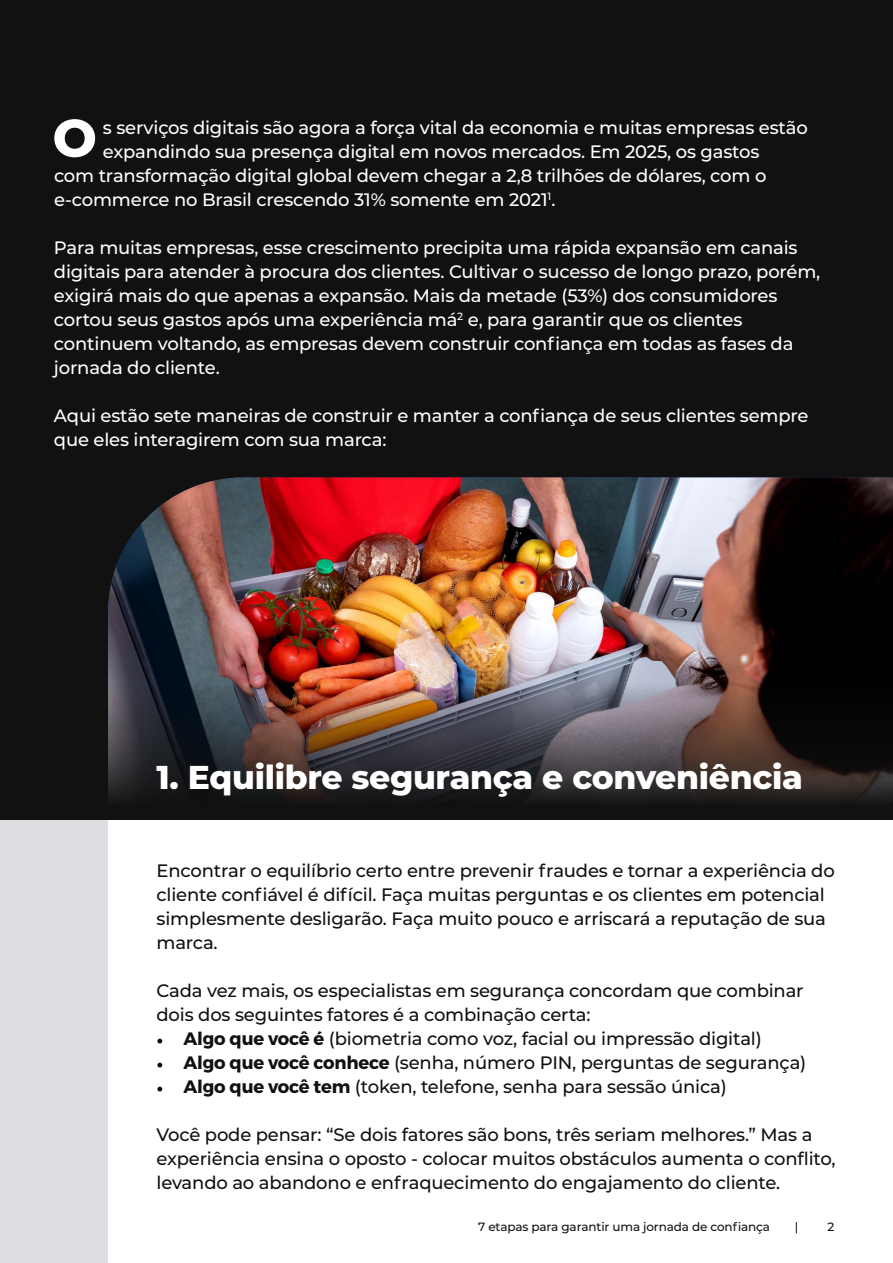
<style>
.page{position:relative;width:893px;height:1263px;background:#fff}
.page>*{position:absolute;margin:0;border:0;box-sizing:border-box;transform-origin:0 0}
.t1{font:800 52.5px "Montserrat";color:#fff}
.t2{font:800 33px "Montserrat";letter-spacing:-.01em;color:#fff}
.t3{font:500 18px/24px "Montserrat";letter-spacing:-.01em;color:#fff}
.t4{font:500 18px/24px "Montserrat";letter-spacing:-.01em;color:#111}
.t5{font:500 12px "Montserrat";letter-spacing:-.01em;color:#111}
.s1{font-family:"Minion Pro";font-weight:400;color:#000}
.s2{font-weight:700}
</style>
<div class="page">
<div style="left:0;top:819px;width:893px;height:444px;background:#dddde2"></div>
<div style="left:0;top:0;width:893px;height:819px;background:#111"></div>
<div style="left:108px;top:819px;width:785px;height:444px;background:#fff"></div>
<img style="left:108px;top:477px;width:785px;height:189px">
<img style="left:108px;top:666px;width:785px;height:135px">
<h1 class="t1" style="left:52px;top:99px;width:46px">O</h1>
<p class="t3" style="left:103px;top:115px;width:706px">s serviços digitais são agora a força vital da economia e muitas empresas estão</p>
<p class="t3" style="left:103px;top:139px;width:658px">expandindo sua presença digital em novos mercados. Em 2025, os gastos</p>
<p class="t3" style="left:54px;top:163px;width:714px">com transformação digital global devem chegar a 2,8 trilhões de dólares, com o</p>
<p class="t3" style="left:54px;top:187px;width:503px">e-commerce no Brasil crescendo 31% somente em 2021<sup>1</sup>.</p>
<p class="t3" style="left:54px;top:235px;width:768px">Para muitas empresas, esse crescimento precipita uma rápida expansão em canais digitais para atender à procura dos clientes. Cultivar o sucesso de longo prazo, porém, exigirá mais do que apenas a expansão. Mais da metade (53%) dos consumidores cortou seus gastos após uma experiência má<sup>2</sup> e, para garantir que os clientes continuem voltando, as empresas devem construir confiança em todas as fases da jornada do cliente.</p>
<p class="t3" style="left:54px;top:403px;width:756px">Aqui estão sete maneiras de construir e manter a confiança de seus clientes sempre que eles interagirem com sua marca:</p>
<h2 class="t2" style="left:157px;top:753px;width:648px">1. Equilibre segurança e conveniência</h2>
<p class="t4" style="left:157px;top:858px;width:680px">Encontrar o equilíbrio certo entre prevenir fraudes e tornar a experiência do cliente confiável é difícil. Faça muitas perguntas e os clientes em potencial simplesmente desligarão. Faça muito pouco e arriscará a reputação de sua marca.</p>
<p class="t4" style="left:157px;top:978px;width:649px">Cada vez mais, os especialistas em segurança concordam que combinar dois dos seguintes fatores é a combinação certa:</p>
<p class="t4" style="left:157px;top:1026px;width:607px"><span class="s1">•</span> <span class="s2">Algo que você é</span> (biometria como voz, facial ou impressão digital)</p>
<p class="t4" style="left:157px;top:1050px;width:651px"><span class="s1">•</span> <span class="s2">Algo que você conhece</span> (senha, número PIN, perguntas de segurança)</p>
<p class="t4" style="left:157px;top:1074px;width:572px"><span class="s1">•</span> <span class="s2">Algo que você tem</span> (token, telefone, senha para sessão única)</p>
<p class="t4" style="left:157px;top:1122px;width:681px">Você pode pensar: “Se dois fatores são bons, três seriam melhores.” Mas a experiência ensina o oposto - colocar muitos obstáculos aumenta o conflito, levando ao abandono e enfraquecimento do engajamento do cliente.</p>
<p class="t5" style="left:478px;top:1218px;width:293px">7 etapas para garantir uma jornada de confiança</p>
<p class="t5" style="left:795px;top:1218px;width:5px">|</p>
<p class="t5" style="left:828px;top:1218px;width:8px">2</p>
</div>
